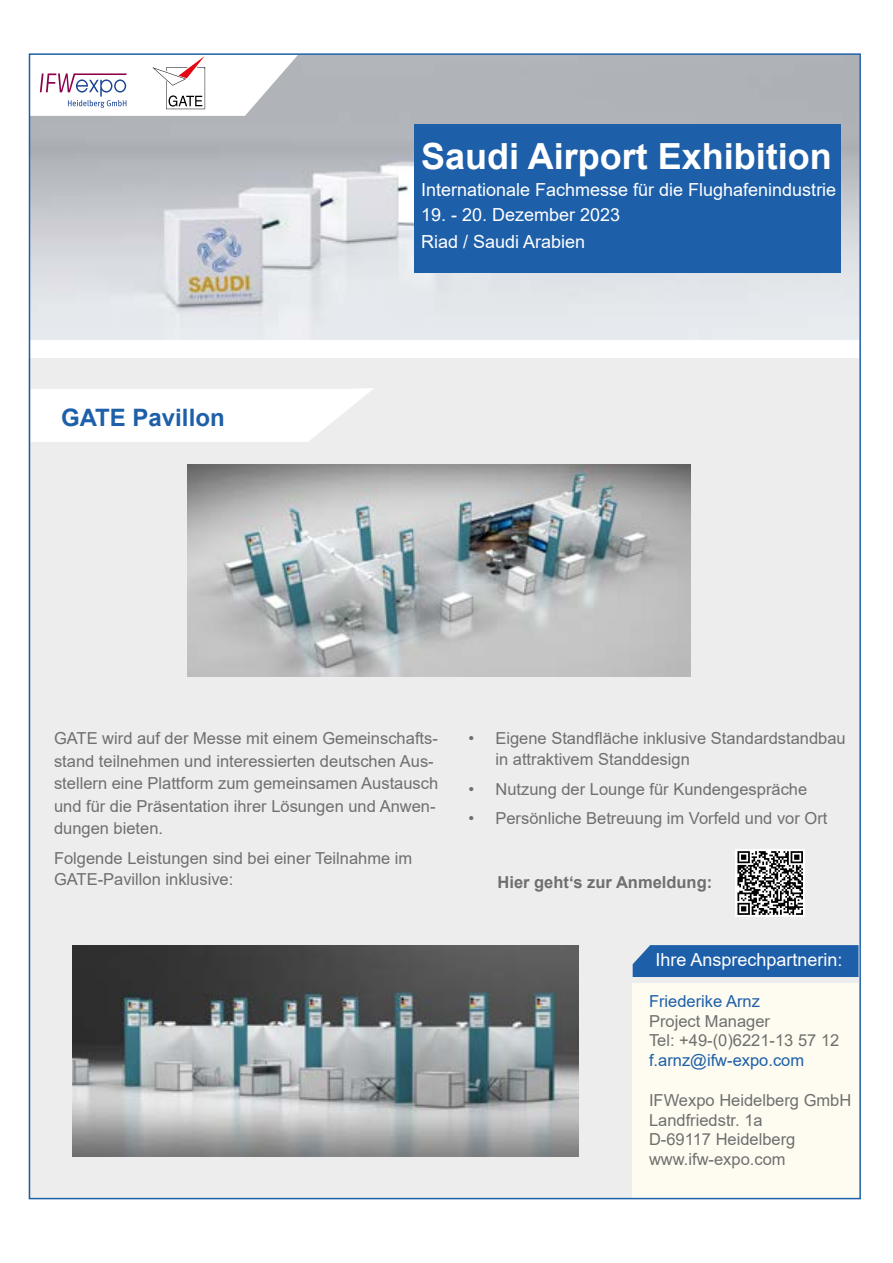
<style>
.page{position:relative;width:893px;height:1263px;background:#fff}
.page>*{position:absolute;margin:0;border:0;box-sizing:border-box;transform-origin:0 0}
.t1{font:700 36px "Arial";color:#fff}
.t2{font:700 24px "Arial";color:#1d5fa9}
.t3{font:18px/27px "Arial";color:#fff}
.t4{font:16.5px/19.8px "Arial";color:#706f6f}
.t5{font:16.5px "Arial";color:#1d5fa9}
.t6{font:700 16.5px "Arial";color:#706f6f}
</style>
<div class="page">
<div style="left:29px;top:358px;width:830px;height:840px;background:#ededed"></div>
<img style="left:32px;top:56px;width:826px;height:282px">
<div style="left:633px;top:945px;width:225px;height:32px;background:#1d5fa9"></div>
<div style="left:632px;top:984px;width:227px;height:215px;background:#fefcf0"></div>
<div style="left:414px;top:124px;width:427px;height:149px;background:#1d5fa9"></div>
<svg style="left:32px;top:388px;width:342px;height:54px;background:#fcfcfc"></svg>
<img style="left:187px;top:465px;width:503px;height:211px">
<img style="left:72px;top:945px;width:507px;height:212px">
<svg style="left:28px;top:53px;width:278px;height:63px"></svg>
<div style="left:736px;top:849px;width:69px;height:67px;background:#fff"></div>
<svg style="left:737px;top:851px;width:66px;height:64px"></svg>
<h2 class="t2" style="left:61px;top:400px;width:165px">GATE Pavillon</h2>
<h1 class="t1" style="left:421px;top:131px;width:412px">Saudi Airport Exhibition</h1>
<p class="t3" style="left:421px;top:176px;width:417px">Internationale Fachmesse für die Flughafenindustrie</p>
<p class="t3" style="left:421px;top:201px;width:201px">19. - 20. Dezember 2023<br>Riad / Saudi Arabien</p>
<p class="t4" style="left:54px;top:727px;width:386px;line-height:22.5px">GATE wird auf der Messe mit einem Gemeinschafts&shy;stand teilnehmen und interessierten deutschen Aus&shy;stellern eine Plattform zum gemeinsamen Austausch und für die Präsentation ihrer Lösungen und Anwen&shy;dungen bieten.</p>
<p class="t4" style="left:54px;top:847px;width:360px;line-height:21px">Folgende Leistungen sind bei einer Teilnahme im<br>GATE-Pavillon inklusive:</p>
<p class="t4" style="left:495px;top:728px;width:352px;line-height:21px;text-indent:-27px">• Eigene Standfläche inklusive Standardstandbau in attraktivem Standdesign</p>
<p class="t4" style="left:468px;top:779px;width:340px">• Nutzung der Lounge für Kundengespräche</p>
<p class="t4" style="left:468px;top:808px;width:360px">• Persönliche Betreuung im Vorfeld und vor Ort</p>
<p class="t6" style="left:497px;top:871px;width:216px">Hier geht‘s zur Anmeldung:</p>
<p class="t3" style="left:655px;top:946px;width:189px">Ihre Ansprechpartnerin:</p>
<p class="t5" style="left:649px;top:989px;width:112px">Friederike Arnz</p>
<p class="t4" style="left:649px;top:1011px;width:192px">Project Manager<br>Tel: +49-(0)6221-13 57 12</p>
<p class="t5" style="left:649px;top:1049px;width:157px">f.arnz@ifw-expo.com</p>
<p class="t4" style="left:649px;top:1090px;width:204px">IFWexpo Heidelberg GmbH<br>Landfriedstr. 1a<br>D-69117 Heidelberg www.ifw-expo.com</p>
</div>
